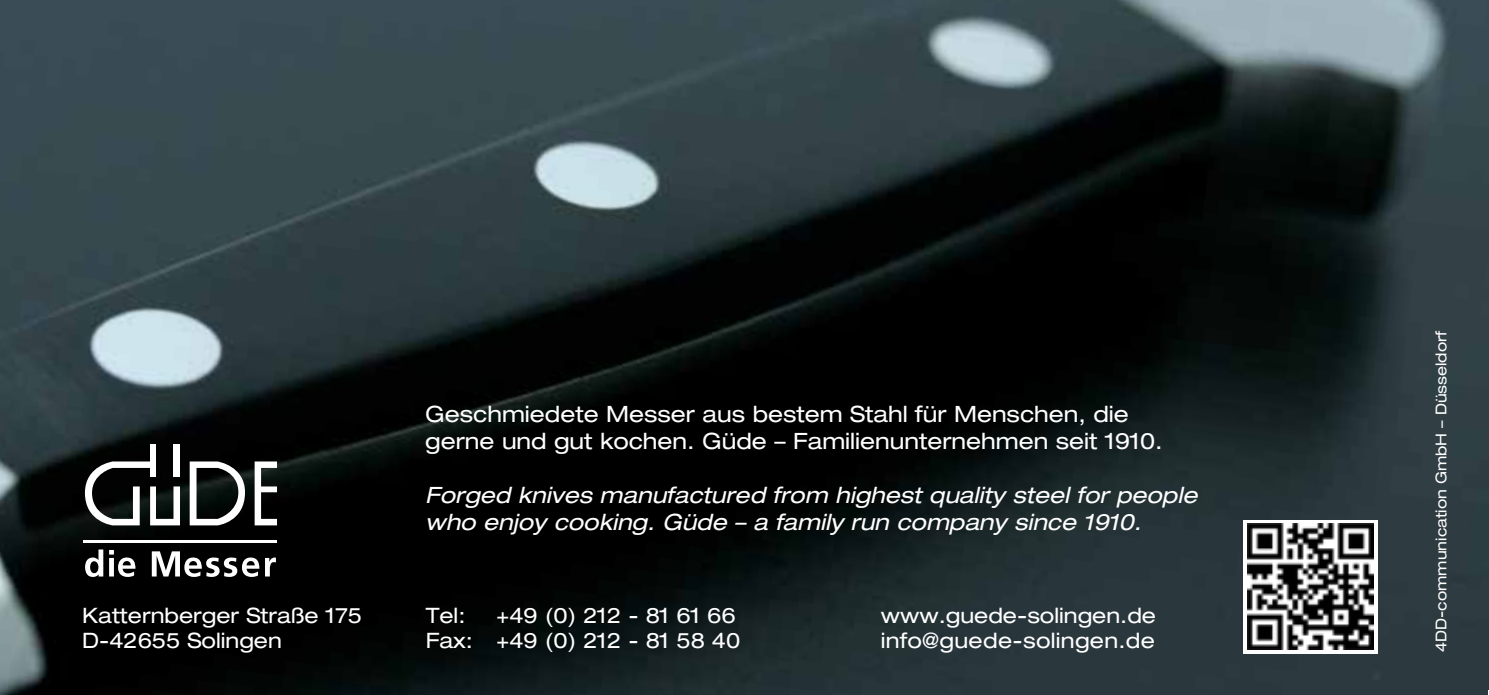
<style>
.page{position:relative;width:1489px;height:695px;background:#fff}
.page>*{position:absolute;margin:0;border:0;box-sizing:border-box;transform-origin:0 0}
.t1{font:italic expanded 22.5px/27px "Helvetica Neue LT Std";color:#fff}
.t2{font:expanded 22.5px/27px "Helvetica Neue LT Std";color:#fff}
.t3{font:expanded 21.25px/25.5px "Helvetica Neue LT Std";color:#fff}
.t4{font:expanded 15px "Helvetica Neue LT Std";color:#fff}
</style>
<div class="page">
<img style="left:0;top:0;width:1488px;height:694px">
<hr style="left:83px;top:540px;width:194px;height:3px;background:#fff">
<svg style="left:254px;top:461px;width:23px;height:64px"></svg>
<div style="left:173px;top:444px;width:7px;height:32px;background:#fff"></div>
<div style="left:150px;top:444px;width:6px;height:32px;background:#fff"></div>
<svg style="left:85px;top:461px;width:95px;height:64px"></svg>
<svg style="left:190px;top:461px;width:55px;height:64px"></svg>
<svg style="left:85px;top:549px;width:18px;height:28px"></svg>
<svg style="left:109px;top:550px;width:26px;height:27px"></svg>
<svg style="left:152px;top:551px;width:107px;height:26px"></svg>
<svg style="left:265px;top:557px;width:11px;height:19px"></svg>
<svg style="left:1242px;top:520px;width:135px;height:133px"></svg>
<img style="left:1247px;top:523px;width:125px;height:126px">
<p class="t2" style="left:425px;top:400px;width:739px">Geschmiedete Messer aus bestem Stahl für Menschen, die gerne und gut kochen. Güde – Familienunternehmen seit 1910.</p>
<p class="t1" style="left:425px;top:481px;width:773px">Forged knives manufactured from highest quality steel for people who enjoy cooking. Güde – a family run company since 1910.</p>
<p class="t3" style="left:82px;top:602px;width:281px">Katternberger Straße 175<br>D-42655 Solingen</p>
<p class="t3" style="left:425px;top:602px;width:41px">Tel:</p>
<p class="t3" style="left:425px;top:602px;width:316px;text-align:right">+49 (0) 212 - 81 61 66<br>Fax: +49 (0) 212 - 81 58 40</p>
<p class="t3" style="left:880px;top:602px;width:277px">www.guede-solingen.de info@guede-solingen.de</p>
<p class="t4" style="left:1431px;top:651px;width:322px;rotate:-90deg">4DD-communication GmbH – Düsseldorf</p>
</div>
